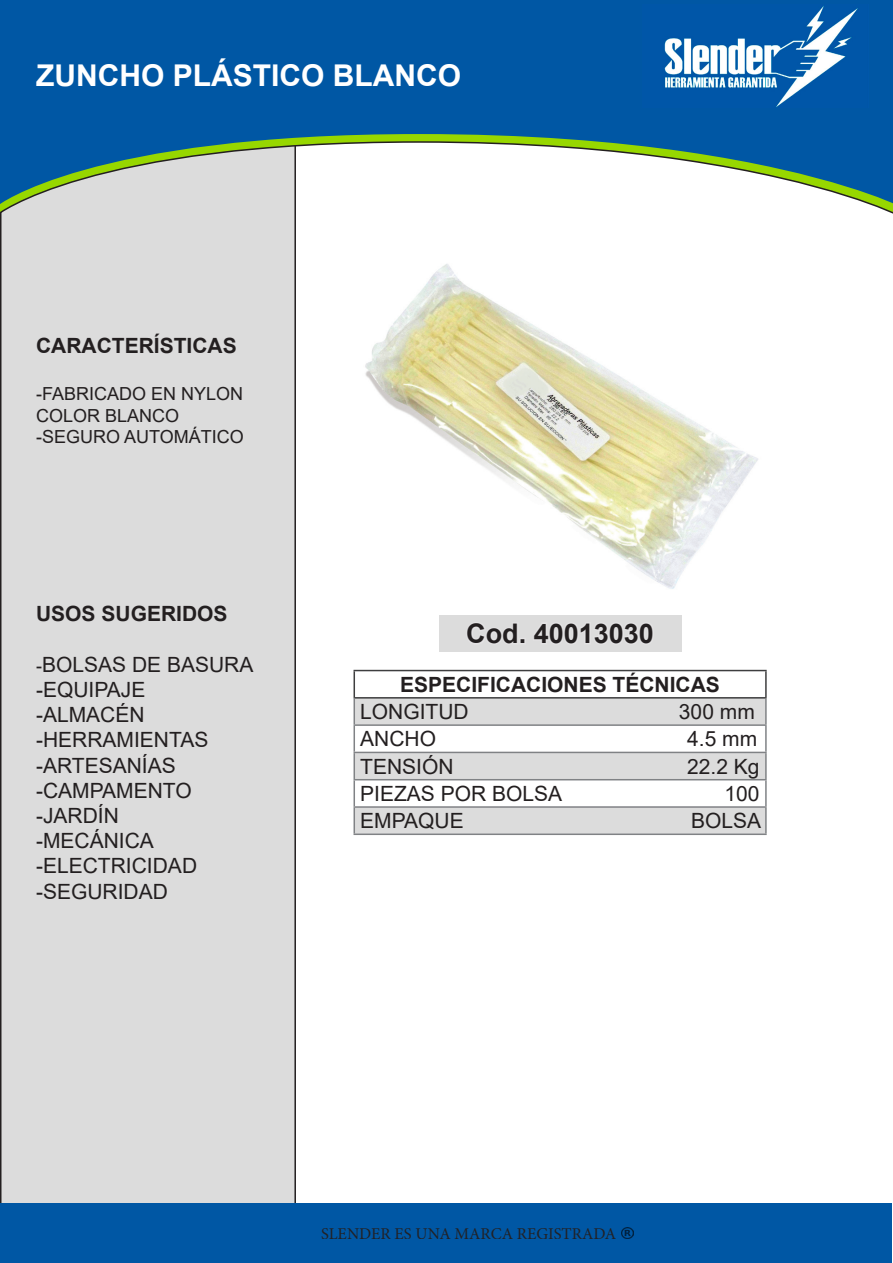
<style>
.page{position:relative;width:893px;height:1263px;background:#fff}
.page>*{position:absolute;margin:0;border:0;box-sizing:border-box;transform-origin:0 0}
.t1{font:700 30px "Arial";color:#fff}
.t2{font:700 27px "Arial";color:#231f20}
.t3{font:21px "Arial";color:#231f20}
.t4{font:700 21px "Arial";color:#231f20}
.t5{font:18px/21.6px "Arial";color:#231f20}
.t6{font:16.5px "Minion Pro";color:#231f20}
.s1{font-size:18px}
</style>
<div class="page">
<div style="left:1px;top:130px;width:294px;height:1132px;background:#dcdcdc"></div>
<div style="left:0;top:1204px;width:891px;height:59px;background:#0057a4"></div>
<svg style="left:0;top:0;width:893px;height:206px;fill:#0057a4"></svg>
<div style="left:439px;top:615px;width:242px;height:36px;background:#dcdcdc"></div>
<img style="left:642px;top:5px;width:226px;height:103px">
<img style="left:365px;top:264px;width:393px;height:325px">
<svg style="left:622px;top:1227px;width:11px;height:12px"></svg>
<div style="left:354px;top:698px;width:412px;height:27px;background:#dcdcdc"></div>
<div style="left:354px;top:752px;width:412px;height:28px;background:#dcdcdc"></div>
<div style="left:354px;top:807px;width:412px;height:27px;background:#dcdcdc"></div>
<hr style="left:353px;top:670px;width:414px;height:1px;background:#3e3e3f">
<hr style="left:353px;top:671px;width:2px;height:26px;background:#3e3e3f">
<hr style="left:765px;top:671px;width:2px;height:26px;background:#3e3e3f">
<hr style="left:353px;top:697px;width:414px;height:2px;background:#3e3e3f">
<hr style="left:353px;top:699px;width:2px;height:25px;background:#808285">
<hr style="left:765px;top:699px;width:2px;height:25px;background:#808285">
<hr style="left:353px;top:724px;width:414px;height:2px;background:#808285">
<hr style="left:353px;top:726px;width:2px;height:26px;background:#808285">
<hr style="left:765px;top:726px;width:2px;height:26px;background:#808285">
<hr style="left:353px;top:752px;width:414px;height:1px;background:#808285">
<hr style="left:353px;top:753px;width:2px;height:26px;background:#808285">
<hr style="left:765px;top:753px;width:2px;height:26px;background:#808285">
<hr style="left:353px;top:779px;width:414px;height:1px;background:#808285">
<hr style="left:353px;top:780px;width:2px;height:26px;background:#808285">
<hr style="left:765px;top:780px;width:2px;height:26px;background:#808285">
<hr style="left:353px;top:806px;width:414px;height:2px;background:#808285">
<hr style="left:353px;top:808px;width:2px;height:25px;background:#808285">
<hr style="left:765px;top:808px;width:2px;height:25px;background:#808285">
<hr style="left:353px;top:833px;width:414px;height:2px;background:#808285">
<p class="t1" style="left:36px;top:54px;width:426px">ZUNCHO PLÁSTICO BLANCO</p>
<p class="t4" style="left:36px;top:331px;width:202px">CARACTERÍSTICAS</p>
<p class="t5" style="left:36px;top:383px;width:209px">-FABRICADO EN NYLON<br>COLOR BLANCO</p>
<p class="t5" style="left:36px;top:426px;width:209px">-SEGURO AUTOMÁTICO</p>
<p class="t4" style="left:36px;top:599px;width:193px">USOS SUGERIDOS</p>
<p class="t3" style="left:36px;top:650px;width:219px"><span class="s1">-</span>BOLSAS DE BASURA</p>
<p class="t3" style="left:36px;top:675px;width:111px">-EQUIPAJE</p>
<p class="t3" style="left:36px;top:700px;width:110px">-ALMACÉN</p>
<p class="t3" style="left:36px;top:726px;width:174px">-HERRAMIENTAS</p>
<p class="t3" style="left:36px;top:751px;width:141px">-ARTESANÍAS</p>
<p class="t3" style="left:36px;top:776px;width:157px">-CAMPAMENTO</p>
<p class="t3" style="left:36px;top:801px;width:84px">-JARDÍN</p>
<p class="t3" style="left:36px;top:826px;width:119px">-MECÁNICA</p>
<p class="t3" style="left:36px;top:852px;width:163px">-ELECTRICIDAD</p>
<p class="t3" style="left:36px;top:877px;width:133px">-SEGURIDAD</p>
<p class="t2" style="left:466px;top:614px;width:189px">Cod. 40013030</p>
<p class="t4" style="left:400px;top:670px;width:321px">ESPECIFICACIONES TÉCNICAS</p>
<p class="t3" style="left:360px;top:697px;width:110px">LONGITUD</p>
<p class="t3" style="left:679px;top:697px;width:77px">300 mm</p>
<p class="t3" style="left:360px;top:724px;width:77px">ANCHO</p>
<p class="t3" style="left:687px;top:724px;width:72px">4.5 mm</p>
<p class="t3" style="left:360px;top:752px;width:95px">TENSIÓN</p>
<p class="t3" style="left:687px;top:752px;width:74px">22.2 Kg</p>
<p class="t3" style="left:360px;top:779px;width:203px">PIEZAS POR BOLSA</p>
<p class="t3" style="left:724px;top:779px;width:37px">100</p>
<p class="t3" style="left:360px;top:806px;width:105px">EMPAQUE</p>
<p class="t3" style="left:691px;top:806px;width:72px">BOLSA</p>
<p class="t6" style="left:321px;top:1222px;width:297px">SLENDER ES UNA MARCA REGISTRADA</p>
</div>
